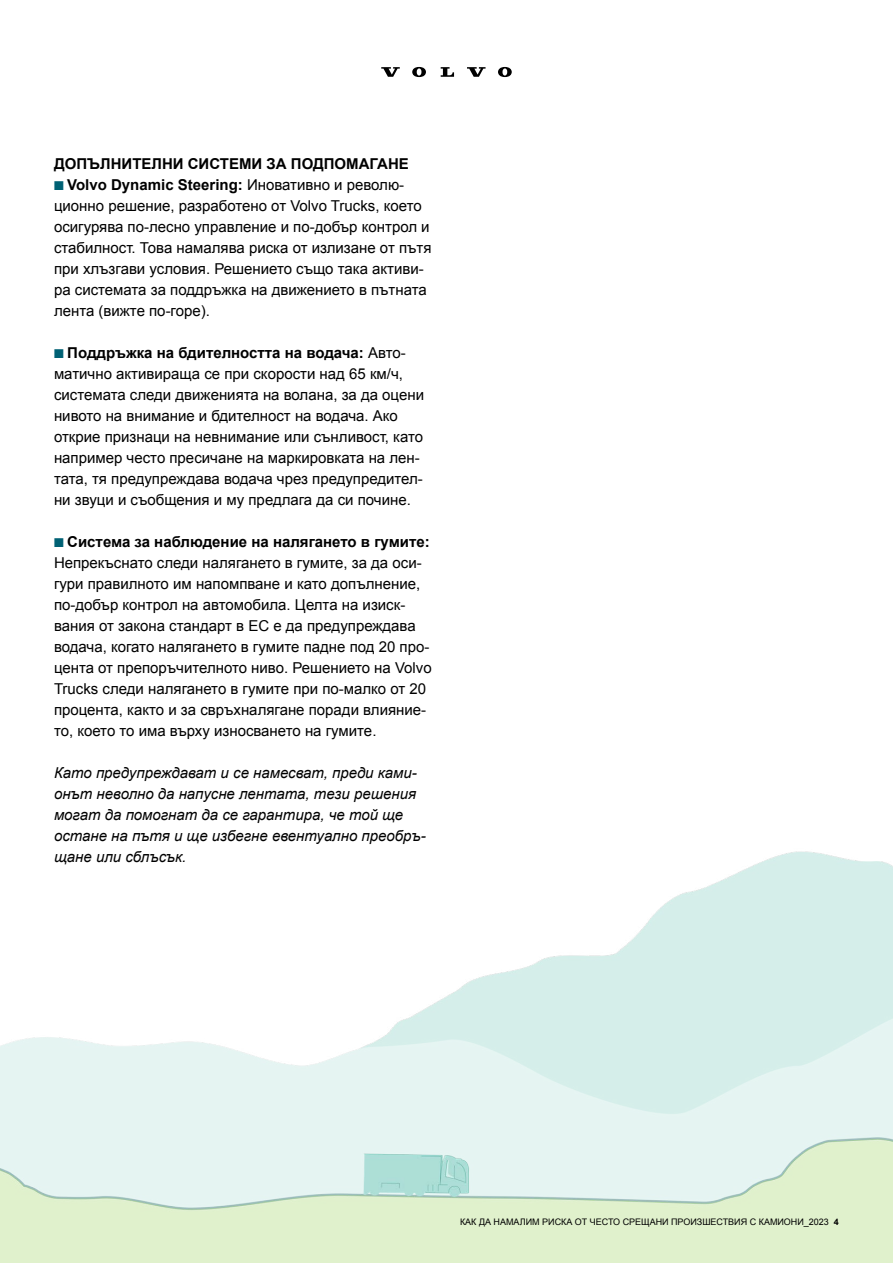
<style>
.page{position:relative;width:893px;height:1263px;background:#fff}
.page>*{position:absolute;margin:0;border:0;box-sizing:border-box;transform-origin:0 0}
.t1{font:15px/21px "Arial";color:#000}
.t2{font:italic 15px/21px "Arial";color:#000}
.t3{font:700 15px "Arial";color:#000}
.t4{font:9px "Arial";color:#000}
.s1{color:#006174}
.s2{font-weight:700}
</style>
<div class="page">
<svg style="left:381px;top:67px;width:19px;height:10px"></svg>
<svg style="left:441px;top:67px;width:13px;height:10px"></svg>
<svg style="left:412px;top:67px;width:14px;height:10px"></svg>
<svg style="left:467px;top:67px;width:19px;height:10px"></svg>
<svg style="left:498px;top:67px;width:14px;height:10px"></svg>
<img style="left:0;top:851px;width:893px;height:412px">
<p class="t3" style="left:54px;top:153px;width:356px">ДОПЪЛНИТЕЛНИ СИСТЕМИ ЗА ПОДПОМАГАНЕ</p>
<p class="t1" style="left:54px;top:174px;width:379px"><span class="s1">■</span> <span class="s2">Volvo Dynamic Steering:</span> Иновативно и револю&shy;ционно решение, разработено от Volvo Trucks, което осигурява по-лесно управление и по-добър контрол и стабилност. Това намалява риска от излизане от пътя при хлъзгави условия. Решението също така активи&shy;ра системата за поддръжка на движението в пътната лента (вижте по-горе).</p>
<p class="t1" style="left:54px;top:342px;width:372px"><span class="s1">■</span> <span class="s2">Поддръжка на бдителността на водача:</span> Авто&shy;матично активираща се при скорости над 65 км/ч, системата следи движенията на волана, за да оцени нивото на внимание и бдителност на водача. Ако открие признаци на невнимание или сънливост, като например често пресичане на маркировката на лен&shy;тата, тя предупреждава водача чрез предупредител&shy;ни звуци и съобщения и му предлага да си почине.</p>
<p class="t1" style="left:54px;top:531px;width:379px"><span class="s1">■</span> <span class="s2">Система за наблюдение на налягането в гумите:<br></span>Непрекъснато следи налягането в гумите, за да оси&shy;гури правилното им напомпване и като допълнение, по-добър контрол на автомобила. Целта на изиск&shy;вания от закона стандарт в ЕС е да предупреждава водача, когато налягането в гумите падне под 20 про&shy;цента от препоръчителното ниво. Решението на Volvo Trucks следи налягането в гумите при по-малко от 20 процента, както и за свръхналягане поради влияние&shy;то, което то има върху износването на гумите.</p>
<p class="t2" style="left:54px;top:762px;width:373px">Като предупреждават и се намесват, преди ками&shy;онът неволно да напусне лентата, тези решения могат да помогнат да се гарантира, че той ще остане на пътя и ще избегне евентуално преобръ&shy;щане или сблъсък.</p>
<p class="t4" style="left:460px;top:1216px;width:380px">КАК ДА НАМАЛИМ РИСКА ОТ ЧЕСТО СРЕЩАНИ ПРОИЗШЕСТВИЯ С КАМИОНИ_2023 <span class="s2">4</span></p>
</div>
